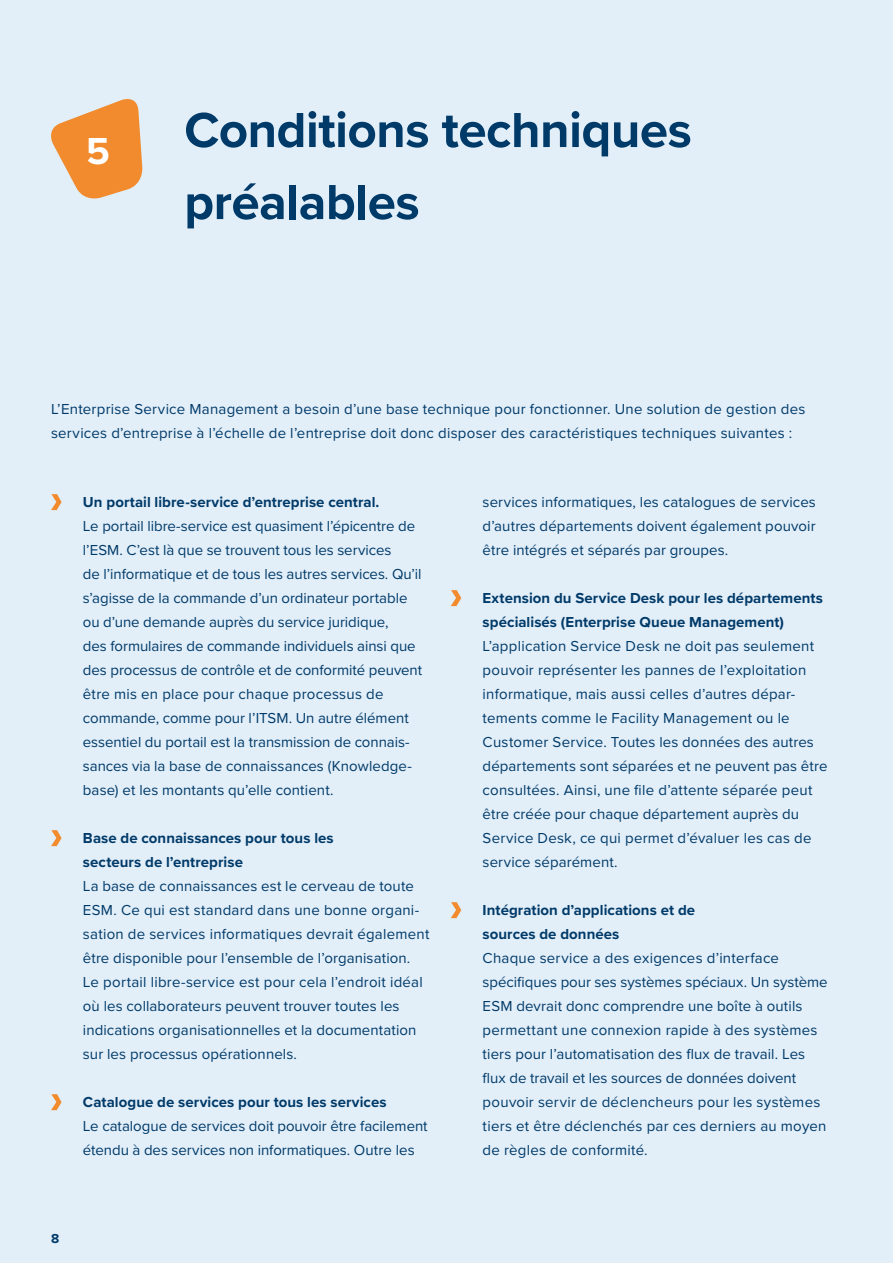
<style>
.page{position:relative;width:893px;height:1263px;background:#e2eef8}
.page>*{position:absolute;margin:0;border:0;box-sizing:border-box;transform-origin:0 0}
.t1{font:700 51px/72px "Proxima Nova";letter-spacing:-.01em;color:#003a69}
.t2{font:700 39px "Proxima Nova";color:#fff}
.t3{font:15px/24px "Proxima Nova";letter-spacing:.01em;color:#003a69}
.t4{font:700 15px/24px "Proxima Nova";letter-spacing:.005em;color:#003a69}
.t5{font:700 13.5px "Proxima Nova";color:#003a69}
</style>
<div class="page">
<svg style="left:51px;top:99px;width:92px;height:100px"></svg>
<svg style="left:51px;top:494px;width:11px;height:16px"></svg>
<svg style="left:51px;top:830px;width:11px;height:16px"></svg>
<svg style="left:51px;top:1094px;width:11px;height:16px"></svg>
<svg style="left:451px;top:590px;width:10px;height:16px"></svg>
<svg style="left:451px;top:902px;width:10px;height:16px"></svg>
<h2 class="t2" style="left:86px;top:122px;width:25px">5</h2>
<h1 class="t1" style="left:184px;top:93px;width:509px">Conditions techniques préalables</h1>
<p class="t3" style="left:51px;top:396px;width:756px">L’Enterprise Service Management a besoin d’une base technique pour fonctionner. Une solution de gestion des services d’entreprise à l’échelle de l’entreprise doit donc disposer des caractéristiques techniques suivantes :</p>
<p class="t4" style="left:83px;top:490px;width:298px">Un portail libre-service d’entreprise central.</p>
<p class="t3" style="left:83px;top:513px;width:341px">Le portail libre-service est quasiment l’épicentre de l’ESM. C’est là que se trouvent tous les services<br>de l’informatique et de tous les autres services. Qu’il s’agisse de la commande d’un ordinateur portable ou d’une demande auprès du service juridique,<br>des formulaires de commande individuels ainsi que des processus de contrôle et de conformité peuvent être mis en place pour chaque processus de commande, comme pour l’ITSM. Un autre élément essentiel du portail est la transmission de connais&shy;sances via la base de connaissances (Knowledge&shy;base) et les montants qu’elle contient.</p>
<p class="t4" style="left:83px;top:826px;width:252px">Base de connaissances pour tous les secteurs de l’entreprise</p>
<p class="t3" style="left:83px;top:873px;width:348px">La base de connaissances est le cerveau de toute ESM. Ce qui est standard dans une bonne organi&shy;sation de services informatiques devrait également être disponible pour l’ensemble de l’organisation.<br>Le portail libre-service est pour cela l’endroit idéal où les collaborateurs peuvent trouver toutes les indications organisationnelles et la documentation sur les processus opérationnels.</p>
<p class="t4" style="left:83px;top:1090px;width:305px">Catalogue de services pour tous les services</p>
<p class="t3" style="left:83px;top:1113px;width:346px">Le catalogue de services doit pouvoir être facilement étendu à des services non informatiques. Outre les</p>
<p class="t5" style="left:51px;top:1228px;width:10px">8</p>
<p class="t3" style="left:483px;top:489px;width:335px;text-align:justify">services informatiques, les catalogues de services d’autres départements doivent également pouvoir être intégrés et séparés par groupes.</p>
<p class="t4" style="left:483px;top:586px;width:342px">Extension du Service Desk pour les départements spécialisés (Enterprise Queue Management)</p>
<p class="t3" style="left:483px;top:633px;width:346px">L’application Service Desk ne doit pas seulement pouvoir représenter les pannes de l’exploitation informatique, mais aussi celles d’autres dépar&shy;tements comme le Facility Management ou le Customer Service. Toutes les données des autres départements sont séparées et ne peuvent pas être consultées. Ainsi, une file d’attente séparée peut être créée pour chaque département auprès du Service Desk, ce qui permet d’évaluer les cas de service séparément.</p>
<p class="t4" style="left:483px;top:898px;width:214px">Intégration d’applications et de sources de données</p>
<p class="t3" style="left:483px;top:945px;width:347px">Chaque service a des exigences d’interface spécifiques pour ses systèmes spéciaux. Un système ESM devrait donc comprendre une boîte à outils permettant une connexion rapide à des systèmes tiers pour l’automatisation des flux de travail. Les flux de travail et les sources de données doivent pouvoir servir de déclencheurs pour les systèmes tiers et être déclenchés par ces derniers au moyen de règles de conformité.</p>
</div>
